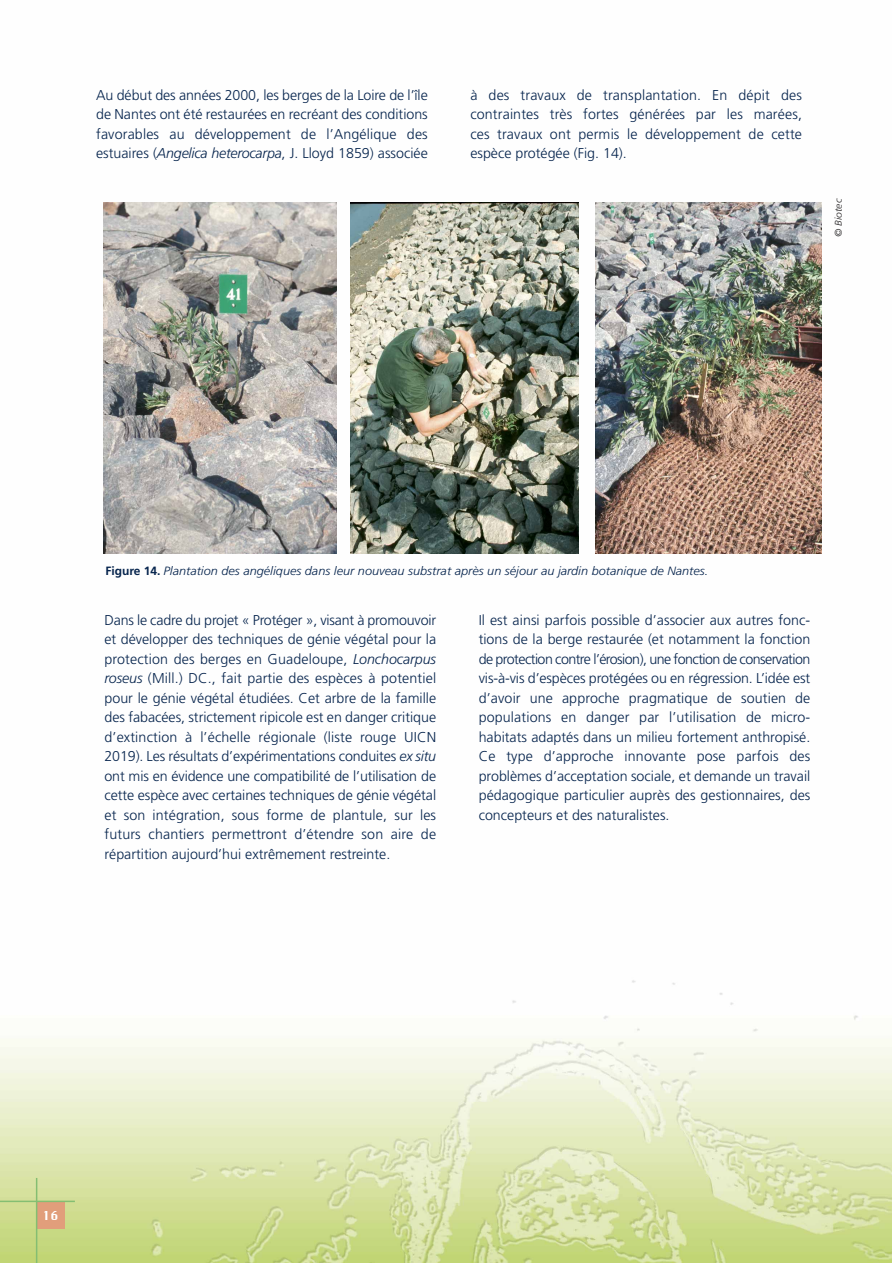
<style>
.page{position:relative;width:893px;height:1263px;background:#fff}
.page>*{position:absolute;margin:0;border:0;box-sizing:border-box;transform-origin:0 0}
.t1{font:300 14.25px/19.5px "Frutiger";color:#06244d;text-align:justify}
.t2{font:italic 300 12px "Frutiger";color:#06244d;scale:1.06 1}
.t3{font:12px "Chicago FLF";color:#fff}
.t4{font:italic 300 9.75px "Frutiger";color:#272526;scale:1.06 1}
.s1{font-style:italic}
.s2{font-weight:700;font-style:normal}
</style>
<div class="page">
<img style="left:0;top:202px;width:891px;height:1061px">
<div style="left:37px;top:1202px;width:27px;height:26px;background:#e19e7b"></div>
<hr style="left:36px;top:1178px;width:1px;height:85px;background:#84be72">
<hr style="left:0;top:1200px;width:75px;height:2px;background:#84be72">
<img style="left:104px;top:203px;width:233px;height:350px">
<img style="left:351px;top:203px;width:227px;height:350px">
<img style="left:595px;top:203px;width:227px;height:350px">
<p class="t1" style="left:96px;top:86px;width:333px">Au début des années 2000, les berges de la Loire de l’île de Nantes ont été restaurées en recréant des conditions favorables au développement de l’Angélique des estuaires (<span class="s1">Angelica heterocarpa</span>, J. Lloyd 1859) associée</p>
<p class="t1" style="left:470px;top:86px;width:333px">à des travaux de transplantation. En dépit des contraintes très fortes générées par les marées, ces travaux ont permis le développement de cette espèce protégée (Fig. 14).</p>
<p class="t4" style="left:835px;top:237px;width:38px;rotate:-90deg">© Biotec</p>
<p class="t2" style="left:106px;top:566px;width:570px"><span class="s2">Figure 14.</span> Plantation des angéliques dans leur nouveau substrat après un séjour au jardin botanique de Nantes.</p>
<p class="t1" style="left:104px;top:611px;width:333px">Dans le cadre du projet « Protéger », visant à promouvoir et développer des techniques de génie végétal pour la protection des berges en Guadeloupe, <span class="s1">Lonchocarpus roseus</span> (Mill.) DC., fait partie des espèces à potentiel pour le génie végétal étudiées. Cet arbre de la famille des fabacées, strictement ripicole est en danger critique d’extinction à l’échelle régionale (liste rouge UICN 2019). Les résultats d’expérimentations conduites <span class="s1">ex situ </span>ont mis en évidence une compatibilité de l’utilisation de cette espèce avec certaines techniques de génie végétal et son intégration, sous forme de plantule, sur les futurs chantiers permettront d’étendre son aire de répartition aujourd’hui extrêmement restreinte.</p>
<p class="t1" style="left:479px;top:611px;width:333px">Il est ainsi parfois possible d’associer aux autres fonc&shy;tions de la berge restaurée (et notamment la fonction de protection contre l’érosion), une fonction de conservation vis-à-vis d’espèces protégées ou en régression. L’idée est d’avoir une approche pragmatique de soutien de populations en danger par l’utilisation de micro&shy;habitats adaptés dans un milieu fortement anthropisé.<br>Ce type d’approche innovante pose parfois des problèmes d’acceptation sociale, et demande un travail pédagogique particulier auprès des gestionnaires, des concepteurs et des naturalistes.</p>
<p class="t3" style="left:43px;top:1208px;width:18px">16</p>
</div>
